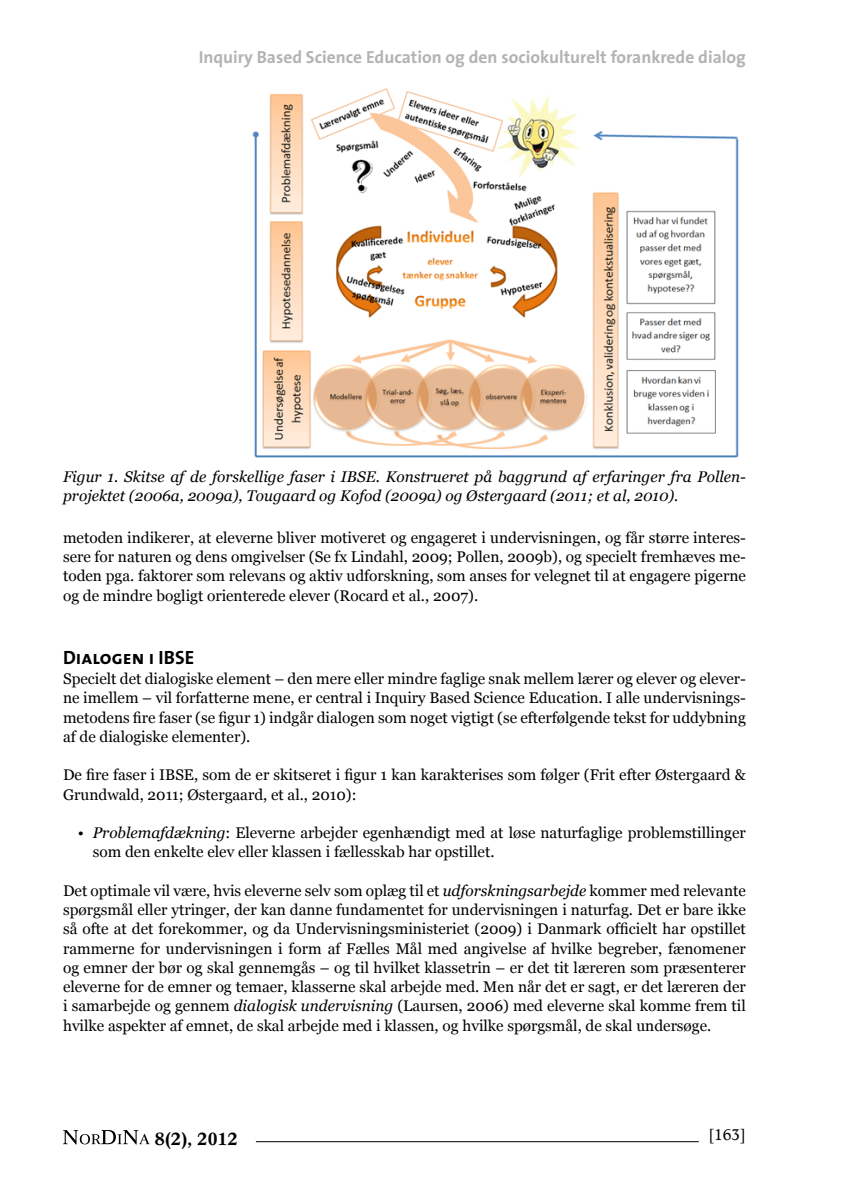
<style>
.page{position:relative;width:844px;height:1191px;background:#fff}
.page>*{position:absolute;margin:0;border:0;box-sizing:border-box;transform-origin:0 0}
.t1{font:19.25px "The Sans Bold Caps";color:#000}
.t2{font:700 17.5px "The Sans";color:#b1b3b4}
.t3{font:500 17.5px "Concorde BE";color:#000}
.t4{font:15.4px/19.2px "Georgia";color:#000;text-align:justify}
.t5{font:italic 15.4px/19.2px "Georgia";color:#000}
.t6{font:15.4px "Concorde BE";color:#000}
.s1{font-style:italic}
</style>
<div class="page">
<svg style="left:63px;top:1130px;width:86px;height:14px"></svg>
<hr style="left:256px;top:1141px;width:442px;height:1px;background:#000">
<img style="left:252px;top:88px;width:487px;height:370px">
<p class="t2" style="left:199px;top:42px;width:548px">Inquiry Based Science Education og den sociokulturelt forankrede dialog</p>
<p class="t5" style="left:63px;top:467px;width:684px">Figur 1. Skitse af de forskellige faser i IBSE. Konstrueret på baggrund af erfaringer fra Pollen&shy;projektet (2006a, 2009a), Tougaard og Kofod (2009a) og Østergaard (2011; et al, 2010).</p>
<p class="t4" style="left:63px;top:528px;width:684px">metoden indikerer, at eleverne bliver motiveret og engageret i undervisningen, og får større interes&shy;sere for naturen og dens omgivelser (Se fx Lindahl, 2009; Pollen, 2009b), og specielt fremhæves me&shy;toden pga. faktorer som relevans og aktiv udforskning, som anses for velegnet til at engagere pigerne og de mindre bogligt orienterede elever (Rocard et al., 2007).</p>
<p class="t1" style="left:63px;top:641px;width:133px">Dialogen i IBSE</p>
<p class="t4" style="left:63px;top:669px;width:684px">Specielt det dialogiske element – den mere eller mindre faglige snak mellem lærer og elever og elever&shy;ne imellem – vil forfatterne mene, er central i Inquiry Based Science Education. I alle undervisnings&shy;metodens fire faser (se figur 1) indgår dialogen som noget vigtigt (se efterfølgende tekst for uddybning af de dialogiske elementer).</p>
<p class="t4" style="left:63px;top:766px;width:684px">De fire faser i IBSE, som de er skitseret i figur 1 kan karakterises som følger (Frit efter Østergaard &amp;<br>Grundwald, 2011; Østergaard, et al., 2010):</p>
<p class="t4" style="left:93px;top:823px;width:654px;text-indent:-15px"><span class="s1">• Problemafdækning</span>: Eleverne arbejder egenhændigt med at løse naturfaglige problemstillinger som den enkelte elev eller klassen i fællesskab har opstillet.</p>
<p class="t4" style="left:63px;top:881px;width:684px">Det optimale vil være, hvis eleverne selv som oplæg til et <span class="s1">udforskningsarbejde</span> kommer med relevante spørgsmål eller ytringer, der kan danne fundamentet for undervisningen i naturfag. Det er bare ikke så ofte at det forekommer, og da Undervisningsministeriet (2009) i Danmark officielt har opstillet rammerne for undervisningen i form af Fælles Mål med angivelse af hvilke begreber, fænomener og emner der bør og skal gennemgås – og til hvilket klassetrin – er det tit læreren som præsenterer eleverne for de emner og temaer, klasserne skal arbejde med. Men når det er sagt, er det læreren der i samarbejde og gennem <span class="s1">dialogisk undervisning</span> (Laursen, 2006) med eleverne skal komme frem til hvilke aspekter af emnet, de skal arbejde med i klassen, og hvilke spørgsmål, de skal undersøge.</p>
<p class="t3" style="left:155px;top:1128px;width:84px">8(2), 2012</p>
<p class="t6" style="left:708px;top:1125px;width:39px">[163]</p>
</div>
